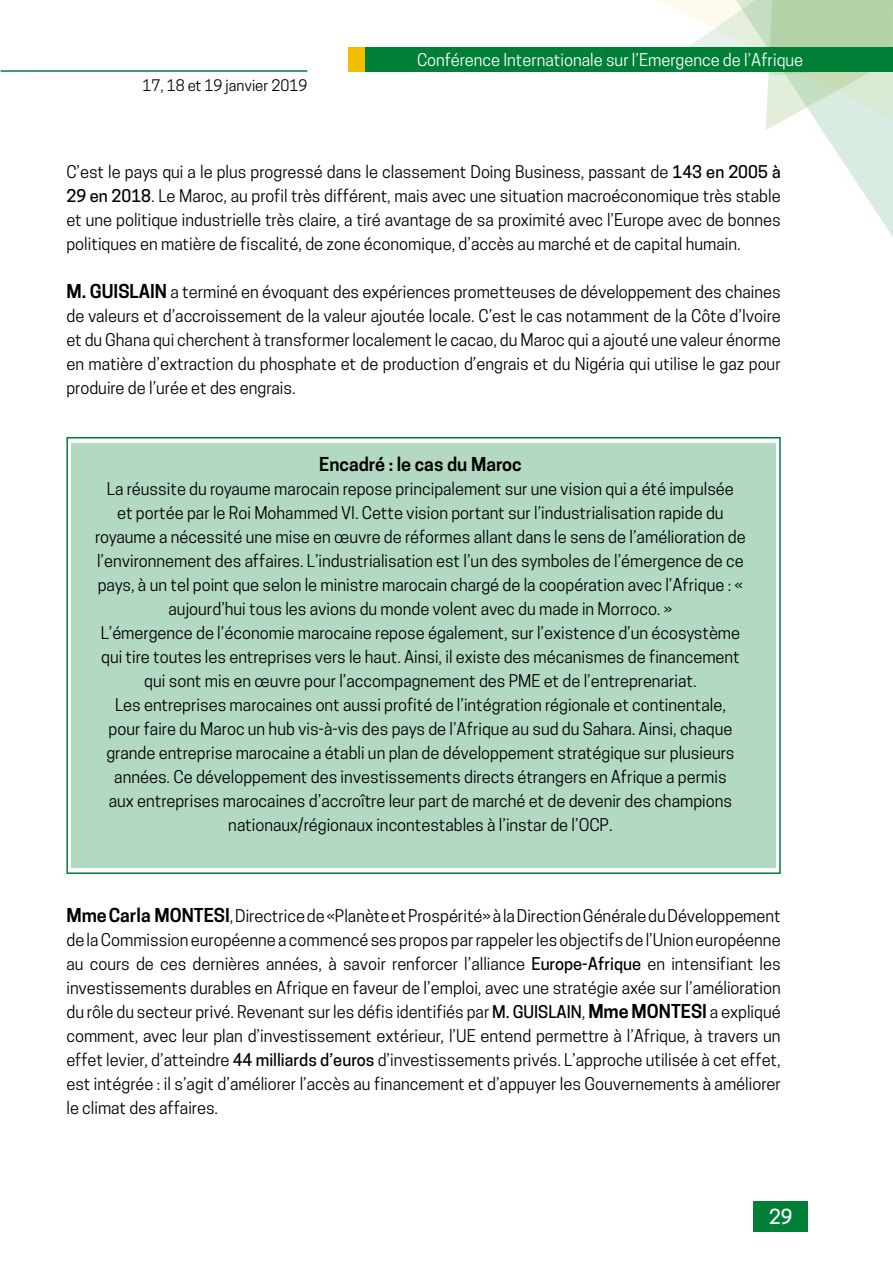
<style>
.page{position:relative;width:893px;height:1263px;background:#fff}
.page>*{position:absolute;margin:0;border:0;box-sizing:border-box;transform-origin:0 0}
.t1{font:500 19.5px "Cooper Hewitt";color:#fff}
.t2{font:600 18px "Cooper Hewitt";color:#000}
.t3{font:16.5px/24px "Cooper Hewitt";color:#000;text-align:justify}
.t4{font:16.5px "Cooper Hewitt";color:#fff}
.t5{font:15px "Cooper Hewitt";color:#000}
.s1{font-weight:500}
.s2{font-weight:600;font-size:18px}
</style>
<div class="page">
<svg style="left:658px;top:0;width:235px;height:237px"></svg>
<div style="left:753px;top:1201px;width:55px;height:30px;background:#008037"></div>
<div style="left:365px;top:48px;width:528px;height:24px;background:#008037"></div>
<hr style="left:1px;top:70px;width:306px;height:2px;background:#008037">
<div style="left:348px;top:48px;width:17px;height:24px;background:#f2bf00"></div>
<div style="left:66px;top:437px;width:715px;height:437px;border:2px solid #008037"></div>
<div style="left:71px;top:443px;width:705px;height:424px;background:#b3d9c3"></div>
<p class="t5" style="left:142px;top:76px;width:166px">17, 18 et 19 janvier 2019</p>
<p class="t4" style="left:417px;top:50px;width:388px">Conférence Internationale sur l’Emergence de l’Afrique</p>
<p class="t3" style="left:66px;top:160px;width:716px">C’est le pays qui a le plus progressé dans le classement Doing Business, passant de <span class="s1">143 en 2005 à 29 en 2018</span>. Le Maroc, au profil très différent, mais avec une situation macroéconomique très stable et une politique industrielle très claire, a tiré avantage de sa proximité avec l’Europe avec de bonnes politiques en matière de fiscalité, de zone économique, d’accès au marché et de capital humain.</p>
<p class="t3" style="left:66px;top:280px;width:716px"><span class="s2">M. GUISLAIN</span> a terminé en évoquant des expériences prometteuses de développement des chaines de valeurs et d’accroissement de la valeur ajoutée locale. C’est le cas notamment de la Côte d’Ivoire et du Ghana qui cherchent à transformer localement le cacao, du Maroc qui a ajouté une valeur énorme en matière d’extraction du phosphate et de production d’engrais et du Nigéria qui utilise le gaz pour produire de l’urée et des engrais.</p>
<p class="t2" style="left:319px;top:453px;width:204px">Encadré : le cas du Maroc</p>
<p class="t3" style="left:95px;top:476px;width:652px;text-align:center">La réussite du royaume marocain repose principalement sur une vision qui a été impulsée<br>et portée par le Roi Mohammed VI. Cette vision portant sur l’industrialisation rapide du royaume a nécessité une mise en œuvre de réformes allant dans le sens de l’amélioration de l’environnement des affaires. L’industrialisation est l’un des symboles de l’émergence de ce pays, à un tel point que selon le ministre marocain chargé de la coopération avec l’Afrique : « aujourd’hui tous les avions du monde volent avec du made in Morroco. »<br>L’émergence de l’économie marocaine repose également, sur l’existence d’un écosystème qui tire toutes les entreprises vers le haut. Ainsi, il existe des mécanismes de financement qui sont mis en œuvre pour l’accompagnement des PME et de l’entreprenariat.<br>Les entreprises marocaines ont aussi profité de l’intégration régionale et continentale,<br>pour faire du Maroc un hub vis-à-vis des pays de l’Afrique au sud du Sahara. Ainsi, chaque grande entreprise marocaine a établi un plan de développement stratégique sur plusieurs années. Ce développement des investissements directs étrangers en Afrique a permis<br>aux entreprises marocaines d’accroître leur part de marché et de devenir des champions nationaux/régionaux incontestables à l’instar de l’OCP.</p>
<p class="t3" style="left:66px;top:904px;width:716px"><span class="s2">Mme Carla MONTESI</span>, Directrice de «Planète et Prospérité» à la Direction Générale du Développement de la Commission européenne a commencé ses propos par rappeler les objectifs de l’Union européenne au cours de ces dernières années, à savoir renforcer l’alliance <span class="s1">Europe-Afrique</span> en intensifiant les investissements durables en Afrique en faveur de l’emploi, avec une stratégie axée sur l’amélioration du rôle du secteur privé. Revenant sur les défis identifiés par <span class="s1">M. GUISLAIN</span>, <span class="s2">Mme MONTESI</span> a expliqué comment, avec leur plan d’investissement extérieur, l’UE entend permettre à l’Afrique, à travers un effet levier, d’atteindre <span class="s1">44 milliards d’euros</span> d’investissements privés. L’approche utilisée à cet effet, est intégrée : il s’agit d’améliorer l’accès au financement et d’appuyer les Gouvernements à améliorer le climat des affaires.</p>
<p class="t1" style="left:769px;top:1205px;width:25px">29</p>
</div>
